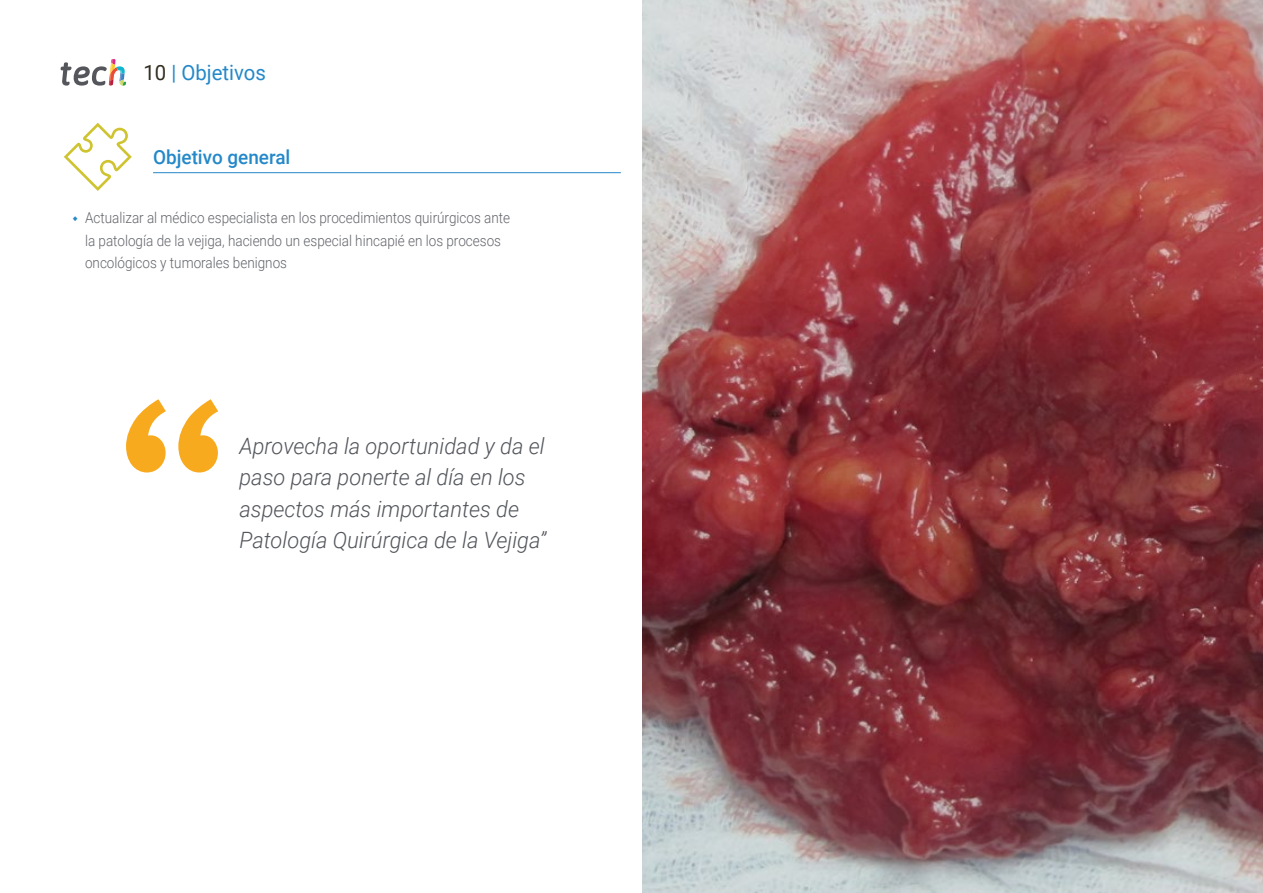
<style>
.page{position:relative;width:1263px;height:893px;background:#fff}
.page>*{position:absolute;margin:0;border:0;box-sizing:border-box;transform-origin:0 0}
.t1{font:italic 300 22.5px/31.5px "Roboto";color:#52555b}
.t2{font:21px "Roboto";color:#2488c9}
.t3{font:500 19.5px "Roboto";color:#2488c9}
.t4{font:300 15px/22.5px "Roboto";color:#61646a;scale:.9 1}
.s1{color:#312e20}
</style>
<div class="page">
<hr style="left:153px;top:172px;width:468px;height:1px;background:#2488c9">
<svg style="left:64px;top:123px;width:68px;height:68px"></svg>
<svg style="left:126px;top:399px;width:92px;height:73px"></svg>
<img style="left:642px;top:0;width:621px;height:893px">
<svg style="left:61px;top:59px;width:65px;height:27px"></svg>
<h2 class="t2" style="left:144px;top:57px;width:124px"><span class="s1">10</span> | Objetivos</h2>
<h3 class="t3" style="left:153px;top:144px;width:139px">Objetivo general</h3>
<p class="t4" style="left:85px;top:206px;width:474px">Actualizar al médico especialista en los procedimientos quirúrgicos ante la patología de la vejiga, haciendo un especial hincapié en los procesos oncológicos y tumorales benignos</p>
<h1 class="t1" style="left:239px;top:429px;width:308px">Aprovecha la oportunidad y da el paso para ponerte al día en los aspectos más importantes de<br>Patología Quirúrgica de la Vejiga”</h1>
</div>
